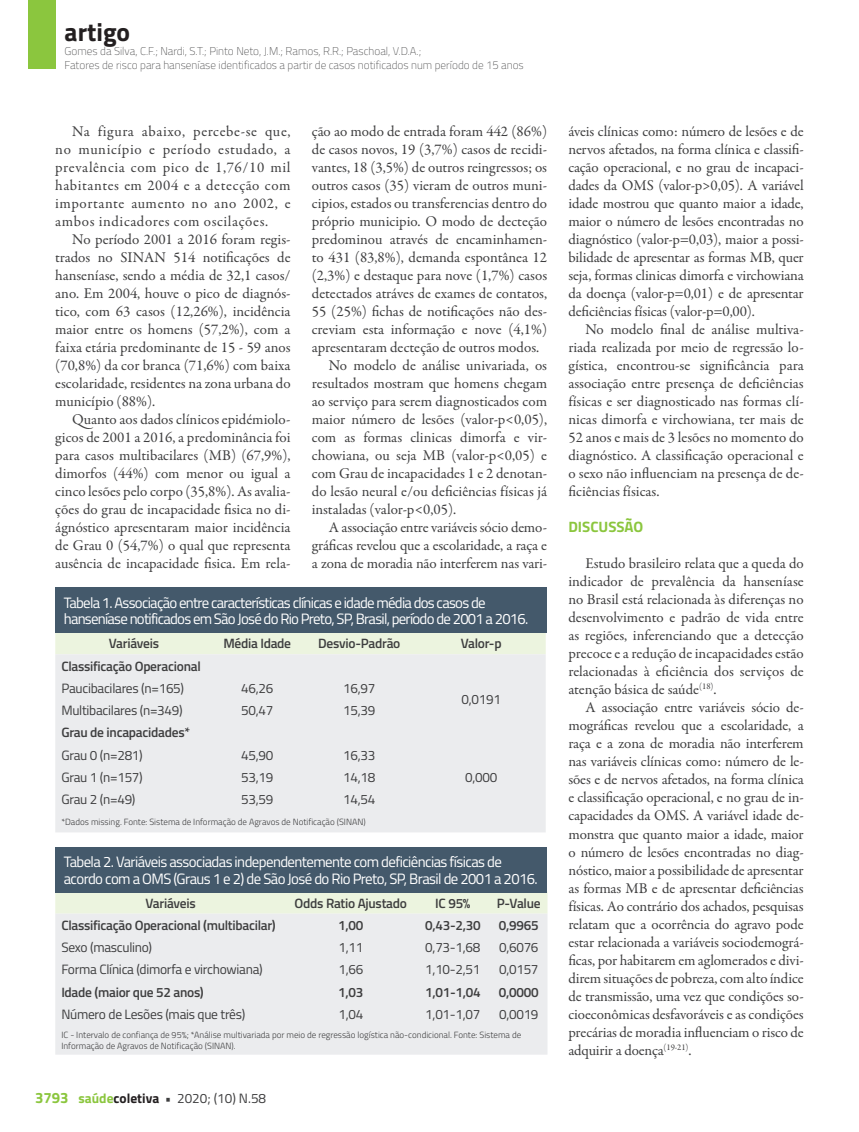
<style>
.page{position:relative;width:859px;height:1132px;background:#fff}
.page>*{position:absolute;margin:0;border:0;box-sizing:border-box;transform-origin:0 0}
.t1{font:700 25.5px "Titillium";color:#231f20}
.TXT{font:15px/18px "Garamond Premr Pro";letter-spacing:-.005em;color:#3e3e3f;text-align:justify}
.t2{font:15px/16.5px "Titillium";letter-spacing:-.05em;color:#fff}
.TÍTULO{font:700 15px "Titillium";color:#8bc63e}
.Tabela_CORPO{font:13.5px "Titillium";letter-spacing:-.02em;color:#3e3e3f}
.Tabela_CORPO-2{font:600 13.5px "Titillium";letter-spacing:-.02em;color:#3e3e3f}
.t3{font:100 11.25px/13.5px "Titillium";color:#3e3e3f}
.LEGENDA_DE_FOTO{font:300 9px/10.8px "Titillium";color:#3e3e3f}
.s1{font-weight:700;font-size:15px;color:#8bc63e}
.s2{font-weight:700;color:#8bc63e}
.s3{font-weight:700;color:#231f20}
.s4{font-weight:700}
</style>
<div class="page">
<div style="left:28px;top:0;width:27px;height:69px;background:#8bc63e"></div>
<div style="left:55px;top:633px;width:491px;height:21px;background:#ecf4df"></div>
<div style="left:55px;top:654px;width:491px;height:178px;background:#ebecee"></div>
<div style="left:55px;top:587px;width:492px;height:46px;background:#44596b"></div>
<div style="left:55px;top:892px;width:492px;height:21px;background:#ecf4df"></div>
<div style="left:55px;top:913px;width:492px;height:141px;background:#ebecee"></div>
<div style="left:55px;top:846px;width:492px;height:46px;background:#44596b"></div>
<h1 class="t1" style="left:65px;top:12px;width:67px">artigo</h1>
<p class="t3" style="left:65px;top:44px;width:461px">Gomes da Silva, C.F.; Nardi, S.T.; Pinto Neto, J.M.; Ramos, R.R.; Paschoal, V.D.A.;<br>Fatores de risco para hanseníase identificados a partir de casos notificados num período de 15 anos</p>
<p class="TXT" style="left:55px;top:122px;width:237px;text-indent:17px">Na figura abaixo, percebe-se que, no município e período estudado, a prevalência com pico de 1,76/10 mil habitantes em 2004 e a detecção com importante aumento no ano 2002, e ambos indicadores com oscilações.</p>
<p class="TXT" style="left:55px;top:230px;width:237px;text-indent:17px">No período 2001 a 2016 foram regis&shy;trados no SINAN 514 notificações de hanseníase, sendo a média de 32,1 casos/ ano. Em 2004, houve o pico de diagnós&shy;tico, com 63 casos (12,26%), incidência maior entre os homens (57,2%), com a faixa etária predominante de 15 - 59 anos (70,8%) da cor branca (71,6%) com baixa escolaridade, residentes na zona urbana do município (88%).</p>
<p class="TXT" style="left:55px;top:410px;width:237px;text-indent:17px">Quanto aos dados clínicos epidémiolo&shy;gicos de 2001 a 2016, a predominância foi para casos multibacilares (MB) (67,9%), dimorfos (44%) com menor ou igual a cinco lesões pelo corpo (35,8%). As avalia&shy;ções do grau de incapacidade fisica no di&shy;ágnóstico apresentaram maior incidência de Grau 0 (54,7%) o qual que representa ausência de incapacidade fisica. Em rela-</p>
<p class="TXT" style="left:312px;top:122px;width:237px">ção ao modo de entrada foram 442 (86%) de casos novos, 19 (3,7%) casos de recidi&shy;vantes, 18 (3,5%) de outros reingressos; os outros casos (35) vieram de outros muni&shy;cipios, estados ou transferencias dentro do próprio municipio. O modo de decteção predominou através de encaminhamen&shy;to 431 (83,8%), demanda espontânea 12 (2,3%) e destaque para nove (1,7%) casos detectados atráves de exames de contatos, 55 (25%) fichas de notificações não des&shy;creviam esta informação e nove (4,1%) apresentaram decteção de outros modos.</p>
<p class="TXT" style="left:312px;top:356px;width:237px;text-indent:17px">No modelo de análise univariada, os resultados mostram que homens chegam ao serviço para serem diagnosticados com maior número de lesões (valor-p&lt;0,05), com as formas clinicas dimorfa e vir&shy;chowiana, ou seja MB (valor-p&lt;0,05) e com Grau de incapacidades 1 e 2 denotan&shy;do lesão neural e/ou deficiências físicas já instaladas (valor-p&lt;0,05).</p>
<p class="TXT" style="left:312px;top:518px;width:237px;text-indent:17px">A associação entre variáveis sócio demo&shy;gráficas revelou que a escolaridade, a raça e a zona de moradia não interferem nas vari-</p>
<p class="t2" style="left:64px;top:593px;width:466px">Tabela 1. Associação entre características clínicas e idade média dos casos de hanseníase notificados em São José do Rio Preto, SP, Brasil, período de 2001 a 2016.</p>
<p class="Tabela_CORPO-2" style="left:109px;top:633px;width:52px">Variáveis</p>
<p class="Tabela_CORPO-2" style="left:223px;top:633px;width:69px">Média Idade</p>
<p class="Tabela_CORPO-2" style="left:318px;top:633px;width:84px">Desvio-Padrão</p>
<p class="Tabela_CORPO-2" style="left:461px;top:633px;width:42px">Valor-p</p>
<p class="Tabela_CORPO-2" style="left:61px;top:655px;width:141px">Classificação Operacional</p>
<p class="Tabela_CORPO" style="left:61px;top:678px;width:124px">Paucibacilares (n=165)</p>
<p class="Tabela_CORPO" style="left:241px;top:678px;width:34px">46,26</p>
<p class="Tabela_CORPO" style="left:343px;top:678px;width:34px">16,97</p>
<p class="Tabela_CORPO" style="left:461px;top:689px;width:41px">0,0191</p>
<p class="Tabela_CORPO" style="left:61px;top:700px;width:123px">Multibacilares (n=349)</p>
<p class="Tabela_CORPO" style="left:241px;top:700px;width:34px">50,47</p>
<p class="Tabela_CORPO" style="left:343px;top:700px;width:34px">15,39</p>
<p class="Tabela_CORPO-2" style="left:61px;top:722px;width:130px">Grau de incapacidades*</p>
<p class="Tabela_CORPO" style="left:61px;top:744px;width:83px">Grau 0 (n=281)</p>
<p class="Tabela_CORPO" style="left:241px;top:744px;width:34px">45,90</p>
<p class="Tabela_CORPO" style="left:343px;top:744px;width:34px">16,33</p>
<p class="Tabela_CORPO" style="left:61px;top:767px;width:83px">Grau 1 (n=157)</p>
<p class="Tabela_CORPO" style="left:241px;top:767px;width:34px">53,19</p>
<p class="Tabela_CORPO" style="left:343px;top:767px;width:34px">14,18</p>
<p class="Tabela_CORPO" style="left:465px;top:767px;width:34px">0,000</p>
<p class="Tabela_CORPO" style="left:61px;top:789px;width:76px">Grau 2 (n=49)</p>
<p class="Tabela_CORPO" style="left:241px;top:789px;width:34px">53,59</p>
<p class="Tabela_CORPO" style="left:343px;top:789px;width:34px">14,54</p>
<p class="LEGENDA_DE_FOTO" style="left:61px;top:815px;width:306px">*Dados missing. Fonte: Sistema de Informação de Agravos de Notificação (SINAN)</p>
<p class="t2" style="left:64px;top:852px;width:475px">Tabela 2. Variáveis associadas independentemente com deficiências físicas de acordo com a OMS (Graus 1 e 2) de São José do Rio Preto, SP, Brasil de 2001 a 2016.</p>
<p class="Tabela_CORPO-2" style="left:145px;top:892px;width:52px">Variáveis</p>
<p class="Tabela_CORPO-2" style="left:295px;top:892px;width:114px">Odds Ratio Ajustado</p>
<p class="Tabela_CORPO-2" style="left:435px;top:892px;width:37px">IC 95%</p>
<p class="Tabela_CORPO-2" style="left:497px;top:892px;width:45px">P-Value</p>
<p class="Tabela_CORPO-2" style="left:61px;top:914px;width:216px">Classificação Operacional (multibacilar)</p>
<p class="Tabela_CORPO-2" style="left:338px;top:914px;width:27px">1,00</p>
<p class="Tabela_CORPO-2" style="left:425px;top:914px;width:57px">0,43-2,30</p>
<p class="Tabela_CORPO-2" style="left:499px;top:914px;width:41px">0,9965</p>
<p class="Tabela_CORPO" style="left:61px;top:937px;width:92px">Sexo (masculino)</p>
<p class="Tabela_CORPO" style="left:338px;top:937px;width:26px">1,11</p>
<p class="Tabela_CORPO" style="left:425px;top:937px;width:57px">0,73-1,68</p>
<p class="Tabela_CORPO" style="left:499px;top:937px;width:41px">0,6076</p>
<p class="Tabela_CORPO" style="left:61px;top:959px;width:203px">Forma Clínica (dimorfa e virchowiana)</p>
<p class="Tabela_CORPO" style="left:338px;top:959px;width:26px">1,66</p>
<p class="Tabela_CORPO" style="left:425px;top:959px;width:57px">1,10-2,51</p>
<p class="Tabela_CORPO" style="left:499px;top:959px;width:41px">0,0157</p>
<p class="Tabela_CORPO-2" style="left:61px;top:981px;width:144px">Idade (maior que 52 anos)</p>
<p class="Tabela_CORPO-2" style="left:338px;top:981px;width:27px">1,03</p>
<p class="Tabela_CORPO-2" style="left:425px;top:981px;width:57px">1,01-1,04</p>
<p class="Tabela_CORPO-2" style="left:499px;top:981px;width:41px">0,0000</p>
<p class="Tabela_CORPO" style="left:61px;top:1003px;width:185px">Número de Lesões (mais que três)</p>
<p class="Tabela_CORPO" style="left:338px;top:1003px;width:26px">1,04</p>
<p class="Tabela_CORPO" style="left:425px;top:1003px;width:57px">1,01-1,07</p>
<p class="Tabela_CORPO" style="left:499px;top:1003px;width:41px">0,0019</p>
<p class="LEGENDA_DE_FOTO" style="left:61px;top:1028px;width:461px">IC - Intervalo de confiança de 95%; *Análise multivariada por meio de regressão logística não-condicional. Fonte: Sistema de<br>Informação de Agravos de Notificação (SINAN).</p>
<p class="Tabela_CORPO" style="left:35px;top:1087px;width:233px"><span class="s1">3793</span> <span class="s2">saúde</span><span class="s3">coletiva</span> <span class="s4">•</span> 2020; (10) N.58</p>
<p class="TXT" style="left:568px;top:122px;width:237px">áveis clínicas como: número de lesões e de nervos afetados, na forma clínica e classifi&shy;cação operacional, e no grau de incapaci&shy;dades da OMS (valor-p&gt;0,05). A variável idade mostrou que quanto maior a idade, maior o número de lesões encontradas no diagnóstico (valor-p=0,03), maior a possi&shy;bilidade de apresentar as formas MB, quer seja, formas clinicas dimorfa e virchowiana da doença (valor-p=0,01) e de apresentar deficiências físicas (valor-p=0,00).</p>
<p class="TXT" style="left:568px;top:320px;width:237px;text-indent:17px">No modelo final de análise multiva&shy;riada realizada por meio de regressão lo&shy;gística, encontrou-se significância para associação entre presença de deficiências físicas e ser diagnosticado nas formas clí&shy;nicas dimorfa e virchowiana, ter mais de 52 anos e mais de 3 lesões no momento do diagnóstico. A classificação operacional e o sexo não influenciam na presença de de&shy;ficiências físicas.</p>
<p class="TÍTULO" style="left:568px;top:515px;width:76px">DISCUSSÃO</p>
<p class="TXT" style="left:568px;top:554px;width:237px;text-indent:17px">Estudo brasileiro relata que a queda do indicador de prevalência da hanseníase no Brasil está relacionada às diferenças no desenvolvimento e padrão de vida entre as regiões, inferenciando que a detecção precoce e a redução de incapacidades estão relacionadas à eficiência dos serviços de atenção básica de saúde<sup>(18)</sup>.</p>
<p class="TXT" style="left:568px;top:698px;width:237px;text-indent:17px">A associação entre variáveis sócio de&shy;mográficas revelou que a escolaridade, a raça e a zona de moradia não interferem nas variáveis clínicas como: número de le&shy;sões e de nervos afetados, na forma clínica e classificação operacional, e no grau de in&shy;capacidades da OMS. A variável idade de&shy;monstra que quanto maior a idade, maior o número de lesões encontradas no diag&shy;nóstico, maior a possibilidade de apresentar as formas MB e de apresentar deficiências físicas. Ao contrário dos achados, pesquisas relatam que a ocorrência do agravo pode estar relacionada a variáveis sociodemográ&shy;ficas, por habitarem em aglomerados e divi&shy;direm situações de pobreza, com alto índice de transmissão, uma vez que condições so&shy;cioeconômicas desfavoráveis e as condições precárias de moradia influenciam o risco de adquirir a doença<sup>(19-21)</sup>.</p>
</div>
